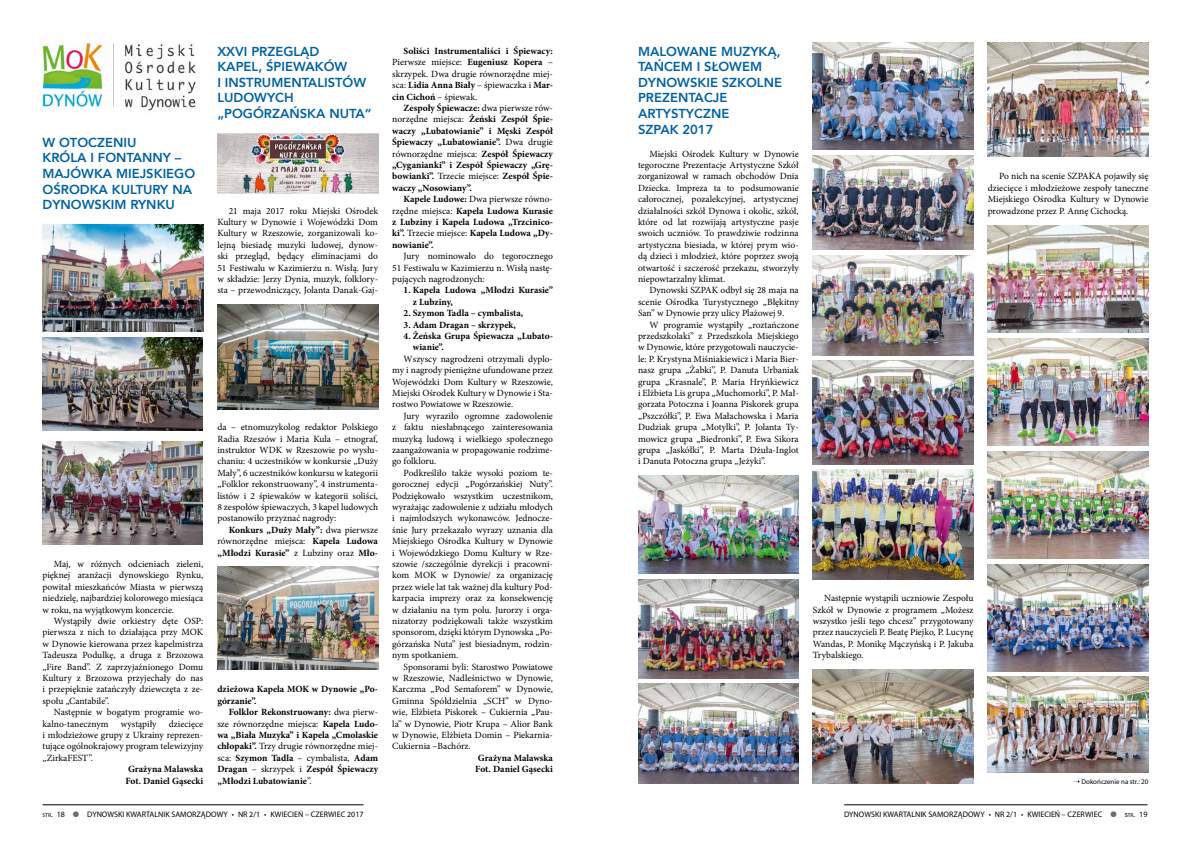
<style>
.page{position:relative;width:1191px;height:842px;background:#fff}
.page>*{position:absolute;margin:0;border:0;box-sizing:border-box;transform-origin:0 0}
.t1{font:800 13px/15.6px "Avenir";color:#0063a2}
.t2{font:9.5px/11.4px "Minion Pro";color:#000;text-align:justify}
.t3{font:700 9.5px/11.4px "Minion Pro";color:#000}
.t4{font:8px "Myriad Pro";color:#000}
.t5{font:7px "Myriad Pro";color:#000}
.s1{font-weight:400}
.s2{font-weight:700}
.s3{font-size:5.6px}
.s4{color:#6e6e6e}
.s5{font-style:inherit}
</style>
<div class="page">
<img style="left:41px;top:39px;width:155px;height:72px">
<img style="left:43px;top:225px;width:160px;height:106px">
<img style="left:43px;top:337px;width:159px;height:93px">
<img style="left:43px;top:442px;width:159px;height:102px">
<img style="left:217px;top:134px;width:161px;height:59px">
<img style="left:217px;top:305px;width:161px;height:104px">
<img style="left:217px;top:567px;width:161px;height:103px">
<img style="left:638px;top:476px;width:160px;height:98px">
<img style="left:638px;top:579px;width:160px;height:99px">
<img style="left:638px;top:684px;width:160px;height:100px">
<img style="left:813px;top:43px;width:160px;height:107px">
<img style="left:813px;top:155px;width:160px;height:95px">
<img style="left:813px;top:255px;width:160px;height:100px">
<img style="left:813px;top:361px;width:160px;height:103px">
<img style="left:813px;top:470px;width:160px;height:109px">
<img style="left:813px;top:670px;width:160px;height:114px">
<img style="left:987px;top:43px;width:161px;height:114px">
<img style="left:987px;top:226px;width:161px;height:107px">
<img style="left:987px;top:338px;width:161px;height:108px">
<img style="left:987px;top:451px;width:161px;height:107px">
<img style="left:987px;top:564px;width:161px;height:107px">
<img style="left:987px;top:677px;width:161px;height:95px">
<hr style="left:43px;top:805px;width:320px;height:1px;background:#000">
<hr style="left:844px;top:805px;width:303px;height:1px;background:#000">
<h1 class="t1" style="left:43px;top:134px;width:154px">W OTOCZENIU<br>KRÓLA I FONTANNY –<br>MAJÓWKA MIEJSKIEGO<br>OŚRODKA KULTURY NA<br>DYNOWSKIM RYNKU</h1>
<h1 class="t1" style="left:217px;top:43px;width:156px">XXVI PRZEGLĄD<br>KAPEL, ŚPIEWAKÓW<br>I INSTRUMENTALISTÓW<br>LUDOWYCH „POGÓRZAŃSKA NUTA”</h1>
<p class="t2" style="left:217px;top:205px;width:162px;text-indent:11px">21 maja 2017 roku Miejski Ośrodek Kultury w Dynowie i Wojewódzki Dom Kultury w Rzeszowie, zorganizowali ko&shy;lejną biesiadę muzyki ludowej, dynow&shy;ski przegląd, będący eliminacjami do 51 Festiwalu w Kazimierzu n. Wisłą. Jury w składzie: Jerzy Dynia, muzyk, folklory&shy;sta – przewodniczący, Jolanta Danak-Gaj-</p>
<p class="t2" style="left:43px;top:558px;width:162px;text-indent:11px">Maj, w różnych odcieniach zieleni, pięknej aranżacji dynowskiego Rynku, powitał mieszkańców Miasta w pierwszą niedzielę, najbardziej kolorowego miesiąca w roku, na wyjątkowym koncercie.</p>
<p class="t2" style="left:43px;top:615px;width:162px;text-indent:11px">Wystąpiły dwie orkiestry dęte OSP: pierwsza z nich to działająca przy MOK w Dynowie kierowana przez kapelmistrza Tadeusza Podulkę, a druga z Brzozowa „Fire Band”. Z zaprzyjaźnionego Domu Kultury z Brzozowa przyjechały do nas i przepięknie zatańczyły dziewczęta z ze&shy;społu „Cantabile”.</p>
<p class="t2" style="left:43px;top:706px;width:162px;text-indent:11px">Następnie w bogatym programie wo&shy;kalno-tanecznym</p>
<p class="t2" style="left:121px;top:718px;width:37px">wystąpiły</p>
<p class="t2" style="left:43px;top:718px;width:162px;text-indent:126px">dziecięce i młodzieżowe grupy z Ukrainy reprezen&shy;tujące ogólnokrajowy program telewizyjny „ZirkaFEST”.</p>
<p class="t3" style="left:125px;top:763px;width:79px">Grażyna Malawska<br>Fot. Daniel Gąsecki</p>
<p class="t2" style="left:217px;top:421px;width:162px">da – etnomuzykolog redaktor Polskiego Radia Rzeszów i Maria Kula – etnograf, instruktor WDK w Rzeszowie po wysłu&shy;chaniu: 4 uczestników w konkursie „Duży Mały”, 6 uczestników konkursu w kategorii „Folklor rekonstruowany”, 4 instrumenta&shy;listów i 2 śpiewaków w kategorii soliści, 8 zespołów śpiewaczych, 3 kapel ludowych postanowiło przyznać nagrody:</p>
<p class="t3" style="left:217px;top:524px;width:162px;text-align:justify;text-indent:11px">Konkurs „Duży Mały”: <span class="s1">dwa pierwsze równorzędne miejsca:</span> Kapela Ludowa „Młodzi Kurasie” <span class="s1">z Lubziny oraz</span> Mło-</p>
<p class="t3" style="left:217px;top:683px;width:162px">dzieżowa Kapela MOK w Dynowie „Po&shy;górzanie”.</p>
<p class="t3" style="left:217px;top:706px;width:162px;text-align:justify;text-indent:11px">Folklor Rekonstruowany: <span class="s1">dwa pierw&shy;sze równorzędne miejsca:</span> Kapela Ludo&shy;wa „Biała Muzyka” i Kapela „Cmolaskie chłopaki”. <span class="s1">Trzy drugie równorzędne miej&shy;sca:</span> Szymon Tadla <span class="s1">– cymbalista,</span> Adam Dragan <span class="s1">– skrzypek i</span> Zespół Śpiewaczy „Młodzi Lubatowianie<span class="s1">”.</span></p>
<p class="t2" style="left:392px;top:45px;width:162px;text-indent:11px"><span class="s2">Soliści Instrumentaliści i Śpiewacy:<br></span>Pierwsze miejsce: <span class="s2">Eugeniusz Kopera</span> – skrzypek. Dwa drugie równorzędne miej&shy;sca: <span class="s2">Lidia Anna Biały</span> – śpiewaczka i <span class="s2">Mar&shy;cin Cichoń</span> – śpiewak.</p>
<p class="t3" style="left:392px;top:102px;width:162px;text-align:justify;text-indent:11px">Zespoły Śpiewacze: <span class="s1">dwa pierwsze rów&shy;norzędne miejsca:</span> Żeński Zespół Śpie&shy;waczy „Lubatowianie” i Męski Zespół Śpiewaczy „Lubatowianie”. <span class="s1">Dwa drugie równorzędne miejsca:</span> Zespół Śpiewaczy „Cyganianki” i Zespół Śpiewaczy „Grę&shy;bowianki”. <span class="s1">Trzecie miejsce:</span> Zespół Śpie&shy;waczy „Nosowiany”.</p>
<p class="t3" style="left:392px;top:193px;width:162px;text-align:justify;text-indent:11px">Kapele Ludowe: <span class="s1">Dwa pierwsze równo&shy;rzędne miejsca:</span> Kapela Ludowa Kurasie z Lubziny i Kapela Ludowa „Trzcinico&shy;ki”. <span class="s1">Trzecie miejsce:</span> Kapela Ludowa „Dy&shy;nowianie”.</p>
<p class="t2" style="left:392px;top:250px;width:162px;text-indent:11px">Jury nominowało do tegorocznego 51 Festiwalu w Kazimierzu n. Wisłą nastę&shy;pujących nagrodzonych:</p>
<p class="t3" style="left:413px;top:284px;width:142px;text-indent:-9px">1. Kapela Ludowa „Młodzi Kurasie” z Lubziny,</p>
<p class="t3" style="left:403px;top:307px;width:121px">2. Szymon Tadla – cymbalista,</p>
<p class="t3" style="left:403px;top:319px;width:114px">3. Adam Dragan – skrzypek,</p>
<p class="t3" style="left:413px;top:330px;width:142px;text-indent:-9px">4. Żeńska Grupa Śpiewacza „Lubato&shy;wianie”.</p>
<p class="t2" style="left:392px;top:353px;width:162px;text-indent:11px">Wszyscy nagrodzeni otrzymali dyplo&shy;my i nagrody pieniężne ufundowane przez Wojewódzki Dom Kultury w Rzeszowie, Miejski Ośrodek Kultury w Dynowie i Sta&shy;rostwo Powiatowe w Rzeszowie.</p>
<p class="t2" style="left:392px;top:410px;width:162px;text-indent:11px">Jury wyraziło ogromne zadowolenie z faktu niesłabnącego zainteresowania muzyką ludową i wielkiego społecznego zaangażowania w propagowanie rodzime&shy;go folkloru.</p>
<p class="t2" style="left:392px;top:467px;width:162px;text-indent:11px">Podkreśliło także wysoki poziom te&shy;gorocznej edycji „Pogórzańskiej Nuty”.<br>Podziękowało wszystkim uczestnikom, wyrażając zadowolenie z udziału młodych i najmłodszych wykonawców. Jednocze&shy;śnie Jury przekazało wyrazy uznania dla Miejskiego Ośrodka Kultury w Dynowie i Wojewódzkiego Domu Kultury w Rze&shy;szowie /szczególnie dyrekcji i pracowni&shy;kom MOK w Dynowie/ za organizację przez wiele lat tak ważnej dla kultury Pod&shy;karpacia imprezy oraz za konsekwencję w działaniu na tym polu. Jurorzy i orga&shy;nizatorzy podziękowali także wszystkim sponsorom, dzięki którym Dynowska „Po&shy;górzańska Nuta” jest biesiadnym, rodzin&shy;nym spotkaniem.</p>
<p class="t2" style="left:392px;top:661px;width:162px;text-indent:11px">Sponsorami byli: Starostwo Powiatowe w Rzeszowie, Nadleśnictwo w Dynowie, Karczma „Pod Semaforem” w Dynowie, Gminna Spółdzielnia „SCH” w Dyno&shy;wie, Elżbieta Piskorek – Cukiernia „Pau&shy;la” w Dynowie, Piotr Krupa – Alior Bank w Dynowie, Elżbieta Domin – Piekarnia-Cukiernia –Bachórz.</p>
<p class="t3" style="left:475px;top:752px;width:79px">Grażyna Malawska<br>Fot. Daniel Gąsecki</p>
<h1 class="t1" style="left:638px;top:43px;width:145px">MALOWANE MUZYKĄ,<br>TAŃCEM I SŁOWEM<br>DYNOWSKIE SZKOLNE<br>PREZENTACJE<br>ARTYSTYCZNE<br>SZPAK 2017</h1>
<p class="t2" style="left:638px;top:148px;width:162px;text-indent:11px">Miejski Ośrodek Kultury w Dynowie tegoroczne Prezentacje Artystyczne Szkół zorganizował w ramach obchodów Dnia Dziecka. Impreza ta to podsumowanie całorocznej, pozalekcyjnej, artystycznej działalności szkół Dynowa i okolic, szkół, które od lat rozwijają artystyczne pasje swoich uczniów. To prawdziwie rodzinna artystyczna biesiada, w której prym wio&shy;dą dzieci i młodzież, które poprzez swoją otwartość i szczerość przekazu, stworzyły niepowtarzalny klimat.</p>
<p class="t2" style="left:638px;top:285px;width:162px;text-indent:11px">Dynowski SZPAK odbył się 28 maja na scenie Ośrodka Turystycznego „Błękitny San” w Dynowie przy ulicy Plażowej 9.</p>
<p class="t2" style="left:638px;top:319px;width:162px;text-indent:11px">W programie wystąpiły „roztańczone przedszkolaki” z Przedszkola Miejskiego w Dynowie, które przygotowali nauczycie&shy;le: P. Krystyna Miśniakiewicz i Maria Bier&shy;nasz grupa „Żabki”, P. Danuta Urbaniak grupa „Krasnale”, P. Maria Hryńkiewicz i Elżbieta Lis grupa „Muchomorki”, P. Mał&shy;gorzata Potoczna i Joanna Piskorek grupa „Pszczółki”, P. Ewa Małachowska i Maria Dudziak grupa „Motylki”, P. Jolanta Ty&shy;mowicz grupa „Biedronki”, P. Ewa Sikora grupa „Jaskółki”, P. Marta Dżuła-Inglot i Danuta Potoczna grupa „Jeżyki”.</p>
<p class="t2" style="left:987px;top:171px;width:162px;text-indent:11px">Po nich na scenie SZPAKA pojawiły się dziecięce i młodzieżowe zespoły taneczne Miejskiego Ośrodka Kultury w Dynowie prowadzone przez P. Annę Cichocką.</p>
<p class="t2" style="left:813px;top:592px;width:162px;text-indent:11px">Następnie wystąpili uczniowie Zespołu Szkół w Dynowie z programem „Możesz wszystko jeśli tego chcesz” przygotowany przez nauczycieli P. Beatę Piejko, P. Lucynę Wandas, P. Monikę Mączyńską i P. Jakuba Trybalskiego.</p>
<p class="t5" style="left:1073px;top:777px;width:76px">➝ Dokończenie na str.: 20</p>
<p class="t4" style="left:43px;top:809px;width:322px"><span class="s3">STR</span>. 18 <span class="s4">●</span> DYNOWSKI KWARTALNIK SAMORZĄDOWY • NR 2/1 • KWIECIEŃ – CZERWIEC 2017</p>
<p class="t4" style="left:844px;top:809px;width:305px">DYNOWSKI KWARTALNIK SAMORZĄDOWY • NR 2/1 • KWIECIEŃ – CZERWIEC <span class="s4">●</span> s<span class="s3">TR</span><span class="s5">.</span> 19</p>
</div>
